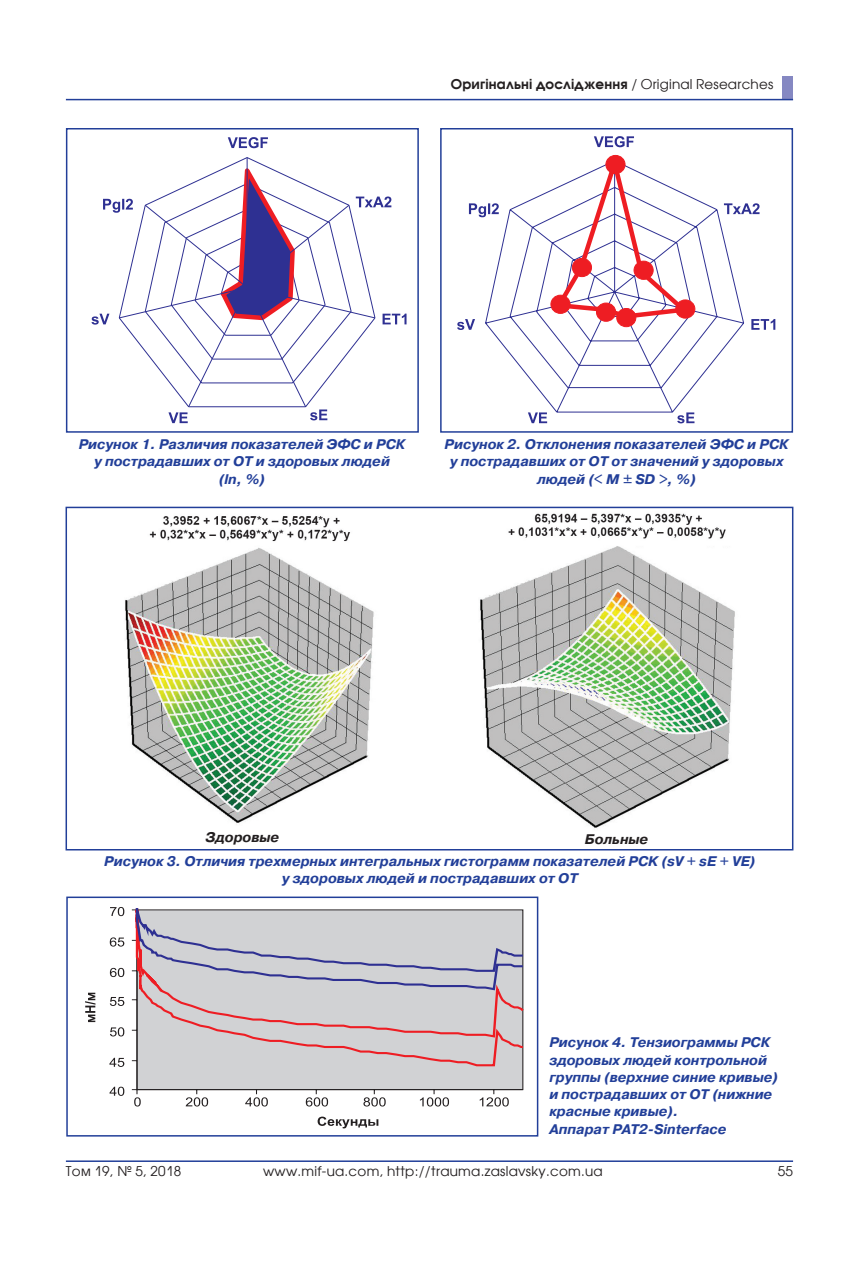
<style>
.page{position:relative;width:859px;height:1263px;background:#fff}
.page>*{position:absolute;margin:0;border:0;box-sizing:border-box;transform-origin:0 0}
.Рисунки_Таблицы{font:italic 700 13.95px/17.2px "Pragmatica C";color:#223f99;text-align:center}
.Рисунки_Таблицы-2{font:italic 700 13.95px "Pragmatica C";color:#231f20}
.Колонтитул_низ{font:13.5px "Avant Garde CTT";letter-spacing:.02em;color:#231f20}
.t1{font:700 13.5px "Avant Garde CTT";letter-spacing:.015em;color:#231f20}
.s1{font-weight:400}
</style>
<div class="page">
<hr style="left:66px;top:1160px;width:727px;height:2px;background:#223f99">
<div style="left:782px;top:77px;width:11px;height:23px;background:#8588c2"></div>
<hr style="left:66px;top:99px;width:727px;height:1px;background:#223f99">
<svg style="left:118px;top:157px;width:258px;height:251px"></svg>
<svg style="left:228px;top:137px;width:40px;height:11px"></svg>
<svg style="left:356px;top:196px;width:35px;height:11px"></svg>
<svg style="left:383px;top:314px;width:23px;height:10px"></svg>
<svg style="left:310px;top:409px;width:17px;height:11px"></svg>
<svg style="left:168px;top:412px;width:20px;height:11px"></svg>
<svg style="left:91px;top:314px;width:18px;height:11px"></svg>
<svg style="left:103px;top:199px;width:30px;height:14px"></svg>
<div style="left:66px;top:128px;width:353px;height:305px;border:2px solid #223f99"></div>
<svg style="left:485px;top:189px;width:259px;height:224px"></svg>
<svg style="left:552px;top:157px;width:142px;height:164px"></svg>
<svg style="left:594px;top:136px;width:40px;height:11px"></svg>
<svg style="left:724px;top:203px;width:35px;height:11px"></svg>
<svg style="left:751px;top:319px;width:24px;height:11px"></svg>
<svg style="left:677px;top:412px;width:17px;height:11px"></svg>
<svg style="left:528px;top:412px;width:19px;height:11px"></svg>
<svg style="left:457px;top:319px;width:18px;height:11px"></svg>
<svg style="left:469px;top:203px;width:30px;height:14px"></svg>
<div style="left:606px;top:155px;width:19px;height:19px;background:#ee1d23;border-radius:50%"></div>
<div style="left:605px;top:155px;width:20px;height:19px;border:1px solid #ee1d23;border-radius:50%"></div>
<div style="left:572px;top:258px;width:19px;height:19px;background:#ee1d23;border-radius:50%"></div>
<div style="left:572px;top:258px;width:20px;height:19px;border:1px solid #ee1d23;border-radius:50%"></div>
<div style="left:634px;top:261px;width:19px;height:18px;background:#ee1d23;border-radius:50%"></div>
<div style="left:634px;top:261px;width:20px;height:19px;border:1px solid #ee1d23;border-radius:50%"></div>
<div style="left:551px;top:295px;width:19px;height:18px;background:#ee1d23;border-radius:50%"></div>
<div style="left:550px;top:295px;width:20px;height:19px;border:1px solid #ee1d23;border-radius:50%"></div>
<div style="left:596px;top:303px;width:20px;height:18px;background:#ee1d23;border-radius:50%"></div>
<div style="left:596px;top:303px;width:20px;height:19px;border:1px solid #ee1d23;border-radius:50%"></div>
<div style="left:617px;top:308px;width:19px;height:19px;background:#ee1d23;border-radius:50%"></div>
<div style="left:616px;top:308px;width:20px;height:19px;border:1px solid #ee1d23;border-radius:50%"></div>
<div style="left:676px;top:300px;width:19px;height:18px;background:#ee1d23;border-radius:50%"></div>
<div style="left:675px;top:299px;width:20px;height:20px;border:1px solid #ee1d23;border-radius:50%"></div>
<div style="left:440px;top:128px;width:353px;height:305px;border:2px solid #223f99"></div>
<img style="left:79px;top:506px;width:340px;height:319px">
<img style="left:480px;top:513px;width:255px;height:315px">
<div style="left:66px;top:507px;width:727px;height:343px;border:2px solid #223f99"></div>
<div style="left:137px;top:910px;width:386px;height:180px;background:#d1d2d4"></div>
<hr style="left:137px;top:910px;width:1px;height:180px;background:#231f20">
<hr style="left:137px;top:1089px;width:386px;height:1px;background:#231f20">
<svg style="left:134px;top:991px;width:390px;height:76px"></svg>
<svg style="left:132px;top:908px;width:392px;height:83px"></svg>
<svg style="left:110px;top:1087px;width:14px;height:9px"></svg>
<svg style="left:109px;top:1058px;width:15px;height:9px"></svg>
<svg style="left:110px;top:1027px;width:14px;height:9px"></svg>
<svg style="left:110px;top:997px;width:14px;height:9px"></svg>
<svg style="left:110px;top:968px;width:14px;height:9px"></svg>
<svg style="left:110px;top:937px;width:14px;height:9px"></svg>
<svg style="left:110px;top:907px;width:14px;height:9px"></svg>
<svg style="left:132px;top:1089px;width:9px;height:17px"></svg>
<svg style="left:186px;top:1090px;width:22px;height:16px"></svg>
<svg style="left:245px;top:1090px;width:23px;height:16px"></svg>
<svg style="left:306px;top:1090px;width:22px;height:16px"></svg>
<svg style="left:363px;top:1090px;width:23px;height:16px"></svg>
<svg style="left:420px;top:1090px;width:29px;height:16px"></svg>
<svg style="left:480px;top:1090px;width:29px;height:16px"></svg>
<svg style="left:318px;top:1116px;width:60px;height:12px"></svg>
<svg style="left:85px;top:993px;width:10px;height:29px"></svg>
<div style="left:66px;top:896px;width:472px;height:240px;border:2px solid #223f99"></div>
<p class="t1" style="left:451px;top:76px;width:324px">Оригінальні дослідження <span class="s1">/ Original Researches</span></p>
<p class="Рисунки_Таблицы" style="left:79px;top:436px;width:328px">Рисунок 1. Различия показателей ЭФС и РСК у пострадавших от ОТ и здоровых людей<br>(ln, %)</p>
<p class="Рисунки_Таблицы" style="left:445px;top:436px;width:345px">Рисунок 2. Отклонения показателей ЭФС и РСК у пострадавших от ОТ от значений у здоровых людей (&lt; M ± SD &gt;, %)</p>
<p class="Рисунки_Таблицы-2" style="left:205px;top:829px;width:76px">Здоровые</p>
<p class="Рисунки_Таблицы-2" style="left:585px;top:832px;width:65px">Больные</p>
<p class="Рисунки_Таблицы" style="left:104px;top:853px;width:653px">Рисунок 3. Отличия трехмерных интегральных гистограмм показателей PCK (sV + sE + VE)</p>
<p class="Рисунки_Таблицы" style="left:282px;top:870px;width:297px">у здоровых людей и пострадавших от ОТ</p>
<p class="Рисунки_Таблицы" style="left:549px;top:1034px;width:230px;text-align:left">Рисунок 4. Тензиограммы РСК здоровых людей контрольной группы (верхние синие кривые) и пострадавших от ОТ (нижние красные кривые).<br>Аппарат PAT2-Sinterface</p>
<p class="Колонтитул_низ" style="left:66px;top:1163px;width:117px">Том 19, № 5, 2018</p>
<p class="Колонтитул_низ" style="left:778px;top:1163px;width:17px">55</p>
<p class="Колонтитул_низ" style="left:263px;top:1163px;width:341px">www.mif-ua.com, http://trauma.zaslavsky.com.ua</p>
</div>
